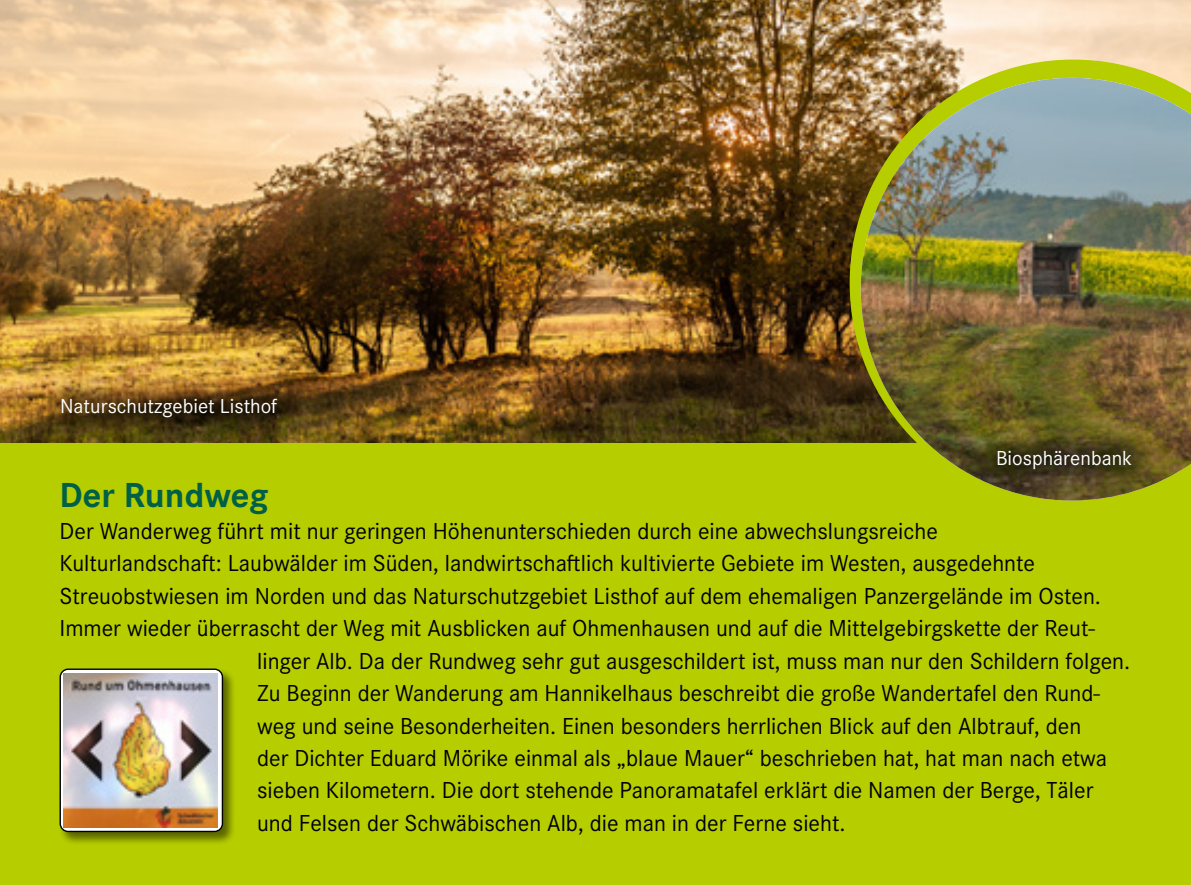
<style>
.page{position:relative;width:1191px;height:885px;background:#fff}
.page>*{position:absolute;margin:0;border:0;box-sizing:border-box;transform-origin:0 0}
.t1{font:700 36px "Corporate S Pro";color:#006047}
.t2{font:24px "Corporate S Pro";color:#000}
.t3{font:21px "Corporate S Pro";color:#fff}
</style>
<div class="page">
<div style="left:0;top:0;width:1191px;height:884px;background:#b6cd00"></div>
<img style="left:0;top:0;width:1191px;height:442px">
<img style="left:849px;top:60px;width:342px;height:441px">
<img style="left:860px;top:78px;width:331px;height:422px">
<div style="left:59px;top:667px;width:177px;height:178px;background:#000;opacity:.5"></div>
<div style="left:60px;top:669px;width:162px;height:162px;background:#fff;border-radius:8px"></div>
<img style="left:63px;top:673px;width:155px;height:154px">
<div style="left:60px;top:668px;width:163px;height:164px;border:1px solid #000;border-radius:8px"></div>
<svg style="left:39px;top:375px;width:261px;height:65px;background:#644818"></svg>
<svg style="left:974px;top:427px;width:180px;height:64px;background:#50471b"></svg>
<p class="t3" style="left:60px;top:391px;width:218px">Naturschutzgebiet Listhof</p>
<p class="t3" style="left:996px;top:443px;width:138px">Biosphärenbank</p>
<p class="t1" style="left:60px;top:466px;width:210px">Der Rundweg</p>
<p class="t2" style="left:60px;top:513px;width:880px">Der Wanderweg führt mit nur geringen Höhenunterschieden durch eine abwechslungsreiche</p>
<p class="t2" style="left:60px;top:546px;width:977px">Kulturlandschaft: Laubwälder im Süden, landwirtschaftlich kultivierte Gebiete im Westen, ausgedehnte</p>
<p class="t2" style="left:60px;top:578px;width:1043px">Streuobstwiesen im Norden und das Naturschutzgebiet Listhof auf dem ehemaligen Panzergelände im Osten.</p>
<p class="t2" style="left:60px;top:610px;width:1037px">Immer wieder überrascht der Weg mit Ausblicken auf Ohmenhausen und auf die Mittelgebirgskette der Reut-</p>
<p class="t2" style="left:257px;top:643px;width:874px">linger Alb. Da der Rundweg sehr gut ausgeschildert ist, muss man nur den Schildern folgen.</p>
<p class="t2" style="left:257px;top:675px;width:844px">Zu Beginn der Wanderung am Hannikelhaus beschreibt die große Wandertafel den Rund-</p>
<p class="t2" style="left:257px;top:708px;width:825px">weg und seine Besonderheiten. Einen besonders herrlichen Blick auf den Albtrauf, den</p>
<p class="t2" style="left:257px;top:740px;width:851px">der Dichter Eduard Mörike einmal als „blaue Mauer“ beschrieben hat, hat man nach etwa</p>
<p class="t2" style="left:257px;top:772px;width:838px">sieben Kilometern. Die dort stehende Panoramatafel erklärt die Namen der Berge, Täler</p>
<p class="t2" style="left:257px;top:805px;width:590px">und Felsen der Schwäbischen Alb, die man in der Ferne sieht.</p>
</div>
